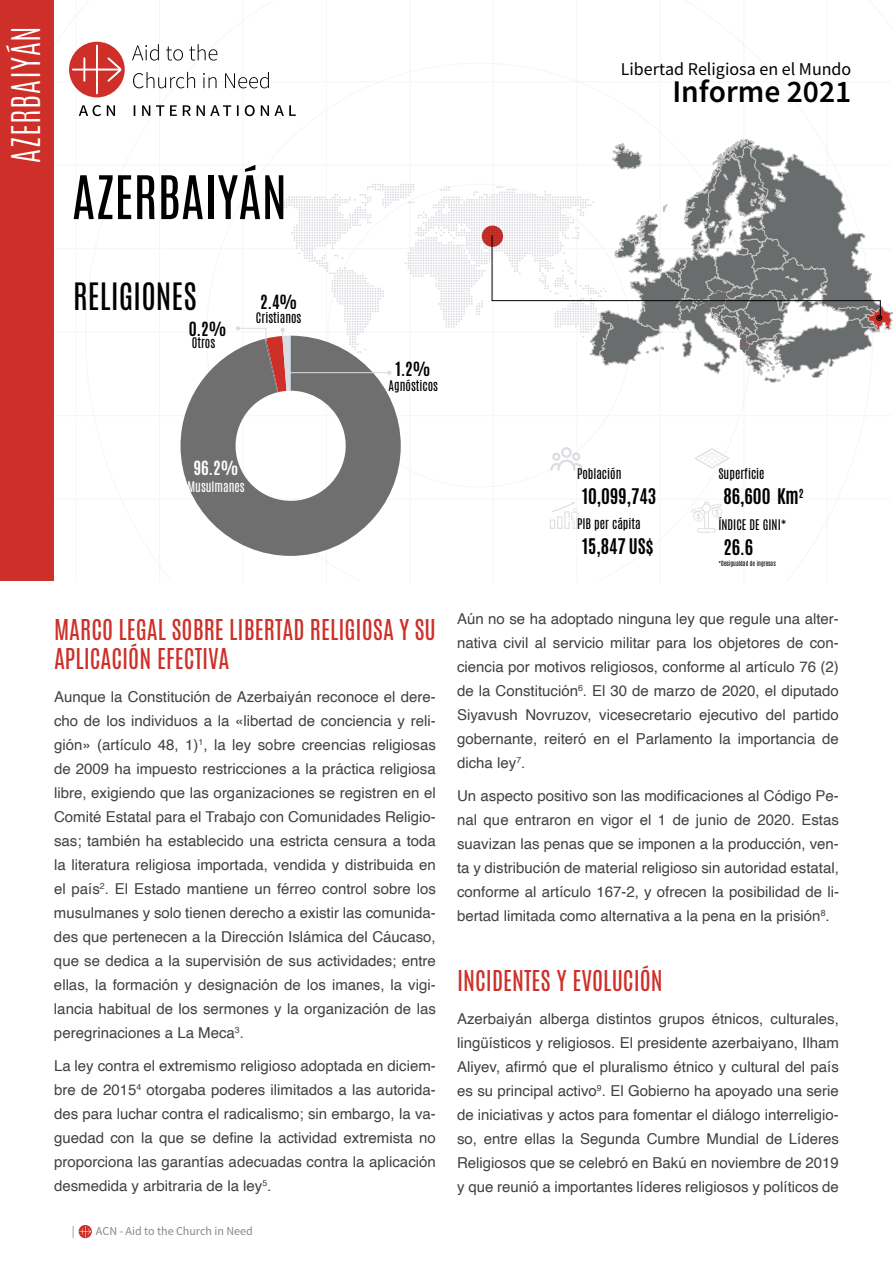
<style>
.page{position:relative;width:893px;height:1263px;background:#fff}
.page>*{position:absolute;margin:0;border:0;box-sizing:border-box;transform-origin:0 0}
.t1{font:51px "Antonio";color:#000}
.t2{font:300 33px "Antonio";letter-spacing:.025em;color:#fff}
.t3{font:600 31.5px "Source Sans Pro";color:#000}
.t4{font:31.5px "Antonio";color:#000}
.t5{font:24px/28.8px "Antonio";color:#ce3029}
.t6{font:700 18px "Antonio";color:#000}
.t7{font:18px "Source Sans Pro";color:#000}
.t8{font:700 16.35px "Antonio";color:#000}
.t9{font:700 16.35px "Antonio";color:#fff}
.t10{font:15px/24px "Helvetica";color:#3d4340;text-align:justify}
.t11{font:12.3px "Antonio";color:#000}
.t12{font:12.3px "Antonio";color:#fff}
.t13{font:12px "Source Sans Pro";color:#878787}
.t14{font:6px "Antonio";color:#000}
</style>
<div class="page">
<svg style="left:79px;top:1225px;width:12px;height:12px"></svg>
<hr style="left:76px;top:0;width:1px;height:583px;background:#ededed">
<hr style="left:159px;top:0;width:1px;height:583px;background:#ededed">
<hr style="left:243px;top:0;width:1px;height:583px;background:#ededed">
<hr style="left:326px;top:0;width:1px;height:583px;background:#ededed">
<hr style="left:410px;top:0;width:1px;height:583px;background:#ededed">
<hr style="left:493px;top:0;width:1px;height:583px;background:#ededed">
<hr style="left:577px;top:0;width:1px;height:583px;background:#ededed">
<hr style="left:660px;top:0;width:1px;height:583px;background:#ededed">
<hr style="left:744px;top:0;width:1px;height:583px;background:#ededed">
<hr style="left:827px;top:0;width:1px;height:583px;background:#ededed">
<svg style="left:181px;top:350px;width:220px;height:206px;fill:#706f6f"></svg>
<svg style="left:132px;top:44px;width:164px;height:72px"></svg>
<svg style="left:79px;top:105px;width:36px;height:11px"></svg>
<div style="left:69px;top:42px;width:56px;height:55px;background:#ce3029;border-radius:50%"></div>
<svg style="left:72px;top:45px;width:49px;height:49px"></svg>
<div style="left:0;top:0;width:53px;height:580px;background:#ce3029"></div>
<svg style="left:550px;top:447px;width:32px;height:24px"></svg>
<svg style="left:550px;top:502px;width:28px;height:27px"></svg>
<svg style="left:691px;top:501px;width:31px;height:32px"></svg>
<svg style="left:694px;top:448px;width:36px;height:21px"></svg>
<svg style="left:236px;top:139px;width:657px;height:253px"></svg>
<hr style="left:289px;top:372px;width:100px;height:1px;background:#dbdce2">
<h2 class="t2" style="left:2px;top:163px;width:139px;rotate:-90deg">AZERBAIYÁN</h2>
<h1 class="t1" style="left:72px;top:160px;width:216px">AZERBAIYÁN</h1>
<h3 class="t4" style="left:73px;top:273px;width:125px">RELIGIONES</h3>
<p class="t11" style="left:192px;top:333px;width:25px">Otros</p>
<p class="t8" style="left:189px;top:316px;width:39px">0.2%</p>
<p class="t8" style="left:260px;top:290px;width:39px">2.4%</p>
<p class="t11" style="left:256px;top:309px;width:47px">Cristianos</p>
<p class="t8" style="left:396px;top:357px;width:36px">1.2%</p>
<p class="t11" style="left:389px;top:376px;width:51px">Agnósticos</p>
<p class="t7" style="left:621px;top:58px;width:232px">Libertad Religiosa en el Mundo</p>
<h3 class="t3" style="left:672px;top:71px;width:181px">Informe 2021</h3>
<p class="t9" style="left:194px;top:456px;width:46px">96.2%</p>
<p class="t12" style="left:187px;top:477px;width:59px">Musulmanes</p>
<h3 class="t5" style="left:54px;top:615px;width:383px">MARCO LEGAL SOBRE LIBERTAD RELIGIOSA Y SU<br>APLICACIÓN EFECTIVA</h3>
<p class="t10" style="left:54px;top:685px;width:383px">Aunque la Constitución de Azerbaiyán reconoce el dere&shy;cho de los individuos a la «libertad de conciencia y reli&shy;gión» (artículo 48, 1)<sup>1</sup>, la ley sobre creencias religiosas de 2009 ha impuesto restricciones a la práctica religiosa libre, exigiendo que las organizaciones se registren en el Comité Estatal para el Trabajo con Comunidades Religio&shy;sas; también ha establecido una estricta censura a toda la literatura religiosa importada, vendida y distribuida en el país<sup>2</sup>. El Estado mantiene un férreo control sobre los musulmanes y solo tienen derecho a existir las comunida&shy;des que pertenecen a la Dirección Islámica del Cáucaso, que se dedica a la supervisión de sus actividades; entre ellas, la formación y designación de los imanes, la vigi&shy;lancia habitual de los sermones y la organización de las peregrinaciones a La Meca<sup>3</sup>.</p>
<p class="t10" style="left:54px;top:1054px;width:383px">La ley contra el extremismo religioso adoptada en diciem&shy;bre de 2015<sup>4</sup> otorgaba poderes ilimitados a las autorida&shy;des para luchar contra el radicalismo; sin embargo, la va&shy;guedad con la que se define la actividad extremista no proporciona las garantías adecuadas contra la aplicación desmedida y arbitraria de la ley<sup>5</sup>.</p>
<p class="t13" style="left:72px;top:1223px;width:4px">|</p>
<p class="t13" style="left:96px;top:1223px;width:158px">ACN - Aid to the Church in Need</p>
<p class="t11" style="left:577px;top:464px;width:46px">Población</p>
<p class="t6" style="left:582px;top:482px;width:76px">10,099,743</p>
<p class="t11" style="left:577px;top:514px;width:65px">PIB per cápita</p>
<p class="t6" style="left:582px;top:533px;width:73px">15,847 US$</p>
<p class="t11" style="left:718px;top:464px;width:48px">Superficie</p>
<p class="t6" style="left:723px;top:482px;width:82px">86,600 Km<sup>2</sup></p>
<p class="t11" style="left:718px;top:515px;width:70px">ÍNDICE DE GINI*</p>
<p class="t14" style="left:718px;top:559px;width:59px">*Desigualdad de ingresos</p>
<p class="t6" style="left:723px;top:533px;width:31px">26.6</p>
<p class="t10" style="left:457px;top:607px;width:383px">Aún no se ha adoptado ninguna ley que regule una alter&shy;nativa civil al servicio militar para los objetores de con&shy;ciencia por motivos religiosos, conforme al artículo 76 (2) de la Constitución<sup>6</sup>. El 30 de marzo de 2020, el diputado Siyavush Novruzov, vicesecretario ejecutivo del partido gobernante, reiteró en el Parlamento la importancia de dicha ley<sup>7</sup>.</p>
<p class="t10" style="left:457px;top:784px;width:383px">Un aspecto positivo son las modificaciones al Código Pe&shy;nal que entraron en vigor el 1 de junio de 2020. Estas suavizan las penas que se imponen a la producción, ven&shy;ta y distribución de material religioso sin autoridad estatal, conforme al artículo 167-2, y ofrecen la posibilidad de li&shy;bertad limitada como alternativa a la pena en la prisión<sup>8</sup>.</p>
<h3 class="t5" style="left:457px;top:967px;width:207px">INCIDENTES Y EVOLUCIÓN</h3>
<p class="t10" style="left:457px;top:1008px;width:383px">Azerbaiyán alberga distintos grupos étnicos, culturales, lingüísticos y religiosos. El presidente azerbaiyano, Ilham Aliyev, afirmó que el pluralismo étnico y cultural del país es su principal activo<sup>9</sup>. El Gobierno ha apoyado una serie de iniciativas y actos para fomentar el diálogo interreligio&shy;so, entre ellas la Segunda Cumbre Mundial de Líderes Religiosos que se celebró en Bakú en noviembre de 2019 y que reunió a importantes líderes religiosos y políticos de</p>
</div>
